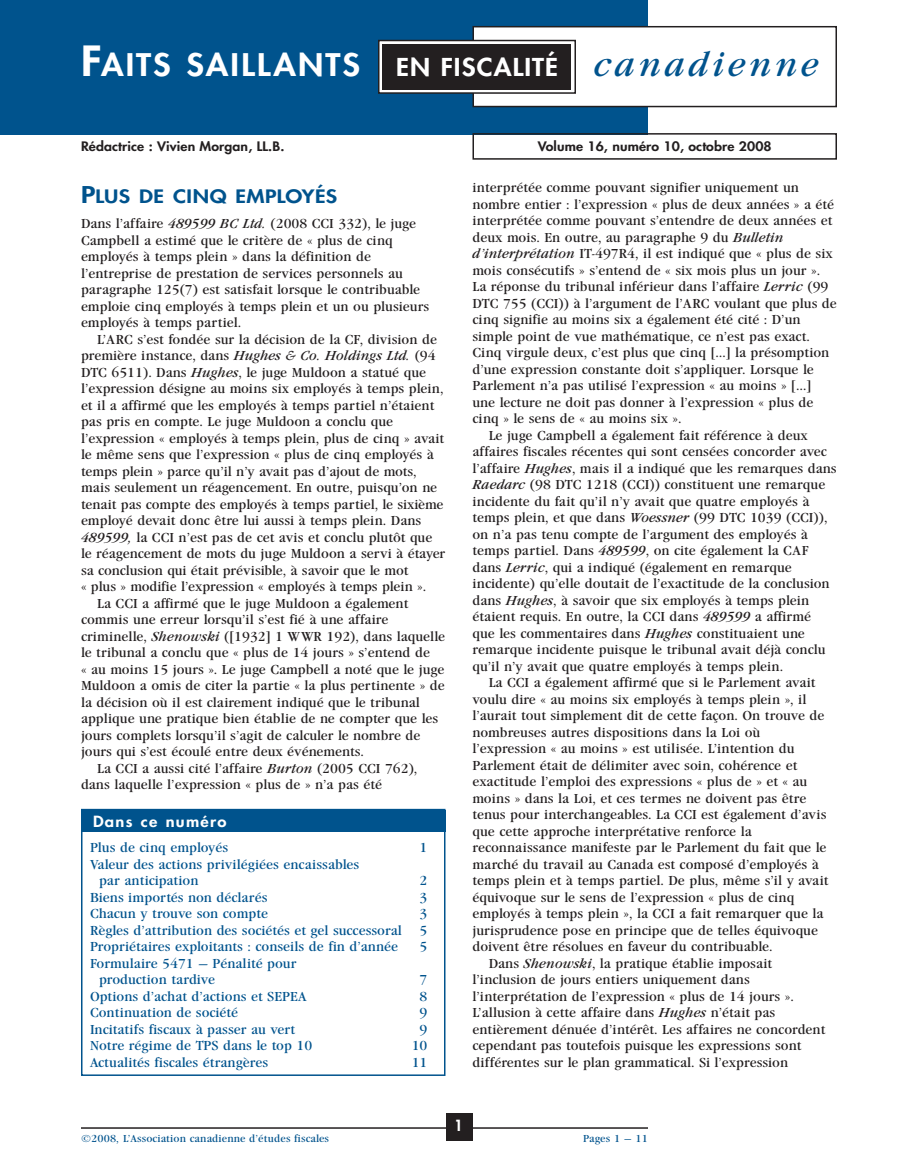
<style>
.page{position:relative;width:918px;height:1175px;background:#fff}
.page>*{position:absolute;margin:0;border:0;box-sizing:border-box;transform-origin:0 0}
.Flag_2{font:34.5px "Garamond Condensed Book Italic DTC";letter-spacing:.085em;color:#00538d;scale:1.2 1}
.Flag_1A{font:800 30.3px "Futura";letter-spacing:.065em;color:#fff;scale:1.1 1}
.Flag_1A-2{font:800 24px "Futura";letter-spacing:.04em;color:#fff;scale:1.1 1}
.t1{font:800 18px "Futura";letter-spacing:.02em;color:#00538d;scale:1.2 1}
.In_this_issue{font:800 15px "Futura";letter-spacing:.08em;color:#fff;scale:1.1 1}
.TX2{font:13.5px/16.5px "Garamond Condensed Book DTC";color:#231f20;scale:1.2 1}
.TOC_H1{font:13.5px/16.5px "Garamond Condensed Book DTC";color:#00538d;scale:1.2 1}
.TX1{font:13.5px/16.5px "Garamond Condensed Book DTC";color:#231f20;scale:1.2 1}
.Issue{font:800 12.75px "Futura";letter-spacing:.01em;color:#231f20;scale:1.1 1}
.Folio{font:10.5px "Garamond Condensed Book DTC";letter-spacing:.01em;color:#00538d;scale:1.2 1}
.s1{font-size:40.5px}
.s2{font-size:22.5px}
.s3{font-family:"Garamond Condensed Book Italic DTC"}
</style>
<div class="page">
<hr style="left:81px;top:1127px;width:567px;height:1px;background:#231f20">
<div style="left:446px;top:1113px;width:26px;height:27px;background:#231f20"></div>
<div style="left:0;top:0;width:648px;height:134px;background:#00538d"></div>
<div style="left:473px;top:27px;width:363px;height:79px;background:#fff"></div>
<div style="left:472px;top:26px;width:365px;height:81px;border:2px solid #231f20"></div>
<div style="left:379px;top:40px;width:196px;height:53px;background:linear-gradient(to right,#fff,#fff)"></div>
<div style="left:378px;top:40px;width:198px;height:54px;border:2px solid #231f20"></div>
<div style="left:382px;top:44px;width:190px;height:45px;background:#231f20"></div>
<div style="left:472px;top:133px;width:365px;height:27px;border:2px solid #231f20"></div>
<div style="left:81px;top:810px;width:365px;height:22px;background:#00538d"></div>
<div style="left:81px;top:808px;width:365px;height:268px;border:2px solid #00538d"></div>
<p class="Flag_1A" style="left:81px;top:44px;width:255px"><span class="s1">F</span>aits saillants</p>
<p class="Issue" style="left:81px;top:138px;width:186px">Rédactrice : Vivien Morgan, LL.B.</p>
<p class="Flag_1A-2" style="left:396px;top:51px;width:149px">en fiscalité</p>
<p class="Flag_2" style="left:594px;top:45px;width:189px">canadienne</p>
<p class="Issue" style="left:538px;top:138px;width:214px">Volume 1 6, numéro 1 0, octobre 2008</p>
<h1 class="t1" style="left:81px;top:184px;width:215px"><span class="s2">P</span>lus de cinq employés</h1>
<p class="TX1" style="left:81px;top:215px;width:292px">Dans l’affaire <span class="s3">489599 BC Ltd.</span> (2008 CCI 332), le juge Campbell a estimé que le critère de « plus de cinq employés à temps plein » dans la définition de l’entreprise de prestation de services personnels au paragraphe 125(7) est satisfait lorsque le contribuable emploie cinq employés à temps plein et un ou plusieurs employés à temps partiel.</p>
<p class="TX2" style="left:81px;top:331px;width:305px;text-indent:16px">L’ARC s’est fondée sur la décision de la CF, division de première instance, dans <span class="s3">Hughes &amp; Co. Holdings Ltd.</span> (94<br>DTC 6511). Dans <span class="s3">Hughes</span>, le juge Muldoon a statué que l’expression désigne au moins six employés à temps plein, et il a affirmé que les employés à temps partiel n’étaient pas pris en compte. Le juge Muldoon a conclu que l’expression « employés à temps plein, plus de cinq » avait le même sens que l’expression « plus de cinq employés à temps plein » parce qu’il n’y avait pas d’ajout de mots, mais seulement un réagencement. En outre, puisqu’on ne tenait pas compte des employés à temps partiel, le sixième employé devait donc être lui aussi à temps plein. Dans <span class="s3">489599,</span> la CCI n’est pas de cet avis et conclu plutôt que le réagencement de mots du juge Muldoon a servi à étayer sa conclusion qui était prévisible, à savoir que le mot<br>« plus » modifie l’expression « employés à temps plein ».</p>
<p class="TX2" style="left:81px;top:595px;width:305px;text-indent:16px">La CCI a affirmé que le juge Muldoon a également commis une erreur lorsqu’il s’est fié à une affaire criminelle, <span class="s3">Shenowski</span> ([1932] 1 WWR 192), dans laquelle le tribunal a conclu que « plus de 14 jours » s’entend de<br>« au moins 15 jours ». Le juge Campbell a noté que le juge Muldoon a omis de citer la partie « la plus pertinente » de la décision où il est clairement indiqué que le tribunal applique une pratique bien établie de ne compter que les jours complets lorsqu’il s’agit de calculer le nombre de jours qui s’est écoulé entre deux événements.</p>
<p class="TX2" style="left:81px;top:760px;width:282px;text-indent:16px">La CCI a aussi cité l’affaire <span class="s3">Burton</span> (2005 CCI 762), dans laquelle l’expression « plus de » n’a pas été</p>
<p class="In_this_issue" style="left:93px;top:811px;width:123px">Dans ce numéro</p>
<p class="TOC_H1" style="left:90px;top:839px;width:117px">Plus de cinq employés</p>
<p class="TOC_H1" style="left:420px;top:839px;width:8px">1</p>
<p class="TOC_H1" style="left:99px;top:856px;width:218px;text-indent:-9px">Valeur des actions privilégiées encaissables par anticipation</p>
<p class="TOC_H1" style="left:420px;top:872px;width:8px">2</p>
<p class="TOC_H1" style="left:90px;top:889px;width:149px">Biens importés non déclarés</p>
<p class="TOC_H1" style="left:420px;top:889px;width:8px">3</p>
<p class="TOC_H1" style="left:90px;top:905px;width:150px">Chacun y trouve son compte</p>
<p class="TOC_H1" style="left:420px;top:905px;width:8px">3</p>
<p class="TOC_H1" style="left:90px;top:922px;width:261px">Règles d’attribution des sociétés et gel successoral</p>
<p class="TOC_H1" style="left:420px;top:922px;width:8px">5</p>
<p class="TOC_H1" style="left:90px;top:938px;width:258px">Propriétaires exploitants : conseils de fin d’année</p>
<p class="TOC_H1" style="left:420px;top:938px;width:8px">5</p>
<p class="TOC_H1" style="left:99px;top:955px;width:166px;text-indent:-9px">Formulaire 5471 — Pénalité pour production tardive</p>
<p class="TOC_H1" style="left:420px;top:971px;width:8px">7</p>
<p class="TOC_H1" style="left:90px;top:988px;width:182px">Options d’achat d’actions et SEPEA</p>
<p class="TOC_H1" style="left:420px;top:988px;width:8px">8</p>
<p class="TOC_H1" style="left:90px;top:1004px;width:125px">Continuation de société</p>
<p class="TOC_H1" style="left:420px;top:1004px;width:8px">9</p>
<p class="TOC_H1" style="left:90px;top:1021px;width:173px">Incitatifs fiscaux à passer au vert</p>
<p class="TOC_H1" style="left:420px;top:1021px;width:8px">9</p>
<p class="TOC_H1" style="left:90px;top:1037px;width:187px">Notre régime de TPS dans le top 10</p>
<p class="TOC_H1" style="left:412px;top:1037px;width:15px">10</p>
<p class="TOC_H1" style="left:90px;top:1054px;width:150px">Actualités fiscales étrangères</p>
<p class="TOC_H1" style="left:412px;top:1054px;width:15px">11</p>
<p class="TX2" style="left:472px;top:179px;width:305px">interprétée comme pouvant signifier uniquement un nombre entier : l’expression « plus de deux années » a été interprétée comme pouvant s’entendre de deux années et deux mois. En outre, au paragraphe 9 du <span class="s3">Bulletin d’interprétation</span> IT-497R4, il est indiqué que « plus de six mois consécutifs » s’entend de « six mois plus un jour ».<br>La réponse du tribunal inférieur dans l’affaire <span class="s3">Lerric</span> (99<br>DTC 755 (CCI)) à l’argument de l’ARC voulant que plus de cinq signifie au moins six a également été cité : D’un simple point de vue mathématique, ce n’est pas exact.<br>Cinq virgule deux, c’est plus que cinq […] la présomption d’une expression constante doit s’appliquer. Lorsque le Parlement n’a pas utilisé l’expression « au moins » […] une lecture ne doit pas donner à l’expression « plus de cinq » le sens de « au moins six ».</p>
<p class="TX2" style="left:472px;top:427px;width:305px;text-indent:16px">Le juge Campbell a également fait référence à deux affaires fiscales récentes qui sont censées concorder avec l’affaire <span class="s3">Hughes</span>, mais il a indiqué que les remarques dans <span class="s3">Raedarc</span> (98 DTC 1218 (CCI)) constituent une remarque incidente du fait qu’il n’y avait que quatre employés à temps plein, et que dans <span class="s3">Woessner</span> (99 DTC 1039 (CCI)), on n’a pas tenu compte de l’argument des employés à temps partiel. Dans <span class="s3">489599</span>, on cite également la CAF dans <span class="s3">Lerric</span>, qui a indiqué (également en remarque incidente) qu’elle doutait de l’exactitude de la conclusion dans <span class="s3">Hughes</span>, à savoir que six employés à temps plein étaient requis. En outre, la CCI dans <span class="s3">489599</span> a affirmé que les commentaires dans <span class="s3">Hughes</span> constituaient une remarque incidente puisque le tribunal avait déjà conclu qu’il n’y avait que quatre employés à temps plein.</p>
<p class="TX2" style="left:472px;top:674px;width:298px;text-indent:16px">La CCI a également affirmé que si le Parlement avait voulu dire « au moins six employés à temps plein », il l’aurait tout simplement dit de cette façon. On trouve de nombreuses autres dispositions dans la Loi où l’expression « au moins » est utilisée. L’intention du Parlement était de délimiter avec soin, cohérence et exactitude l’emploi des expressions « plus de » et « au moins » dans la Loi, et ces termes ne doivent pas être tenus pour interchangeables. La CCI est également d’avis que cette approche interprétative renforce la reconnaissance manifeste par le Parlement du fait que le marché du travail au Canada est composé d’employés à temps plein et à temps partiel. De plus, même s’il y avait équivoque sur le sens de l’expression « plus de cinq employés à temps plein », la CCI a fait remarquer que la jurisprudence pose en principe que de telles équivoque doivent être résolues en faveur du contribuable.</p>
<p class="TX2" style="left:472px;top:955px;width:296px;text-indent:16px">Dans <span class="s3">Shenowski</span>, la pratique établie imposait l’inclusion de jours entiers uniquement dans l’interprétation de l’expression « plus de 14 jours ».<br>L’allusion à cette affaire dans <span class="s3">Hughes</span> n’était pas entièrement dénuée d’intérêt. Les affaires ne concordent cependant pas toutefois puisque les expressions sont différentes sur le plan grammatical. Si l’expression</p>
<p class="Folio" style="left:81px;top:1132px;width:208px">©2008, L’Association canadienne d’études fiscales</p>
<p class="Folio" style="left:583px;top:1132px;width:56px">Pages 1 — 11</p>
</div>
